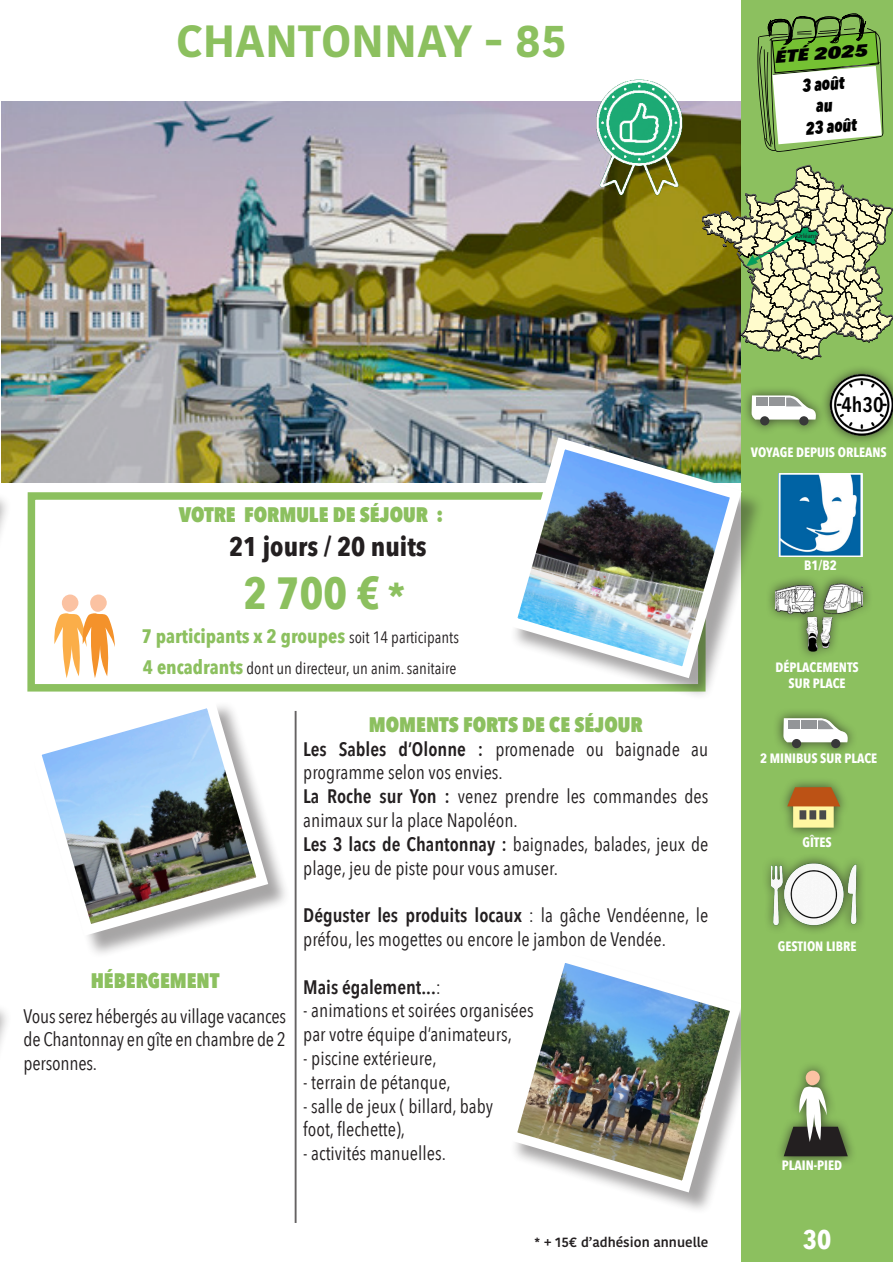
<style>
.page{position:relative;width:893px;height:1263px;background:#fff}
.page>*{position:absolute;margin:0;border:0;box-sizing:border-box;transform-origin:0 0}
.t1{font:700 45px "Kohinoor Bangla";color:#8cc05f}
.t2{font:700 45px "Avenir Next Condensed";color:#8cc05f}
.t3{font:700 27px "Avenir Next Condensed";color:#231f20}
.t4{font:700 27px "Avenir Next Condensed";color:#fff}
.t5{font:800 21px "Avenir Next Condensed";color:#8cc05f}
.t6{font:600 21px "Avenir Next Condensed";color:#000}
.t7{font:19.5px/23.7px "Avenir Next Condensed";color:#231f20}
.t8{font:700 19.5px "Avenir Next Condensed";color:#8cc05f}
.t9{font:600 19.5px "Avenir Next Condensed";color:#231f20}
.t10{font:italic 800 17.85px/21.5px "Avenir Next Condensed";color:#000;text-align:center;scale:.89 1}
.t11{font:italic 800 17.1px "Avenir Next Condensed";color:#000;scale:1.43 1}
.t12{font:16.5px "Avenir Next Condensed";color:#231f20}
.t13{font:700 13.5px/16.2px "Avenir Next Condensed";color:#fff;text-align:center}
.t14{font:600 13.5px "Kohinoor Bangla";color:#231f20}
.t15{font:6.45px "Myriad Pro";color:#231f20}
.s1{font-size:37.5px}
.s2{font-weight:400;font-size:16.5px;color:#231f20}
.s3{font-weight:700;font-size:19.5px;color:#8cc05f}
.s4{font-weight:600}
.s5{font-weight:400}
</style>
<div class="page">
<hr style="left:295px;top:711px;width:2px;height:512px;background:#231f20">
<div style="left:33px;top:700px;width:258px;height:259px;background:#231f20;opacity:.4"></div>
<svg style="left:27px;top:691px;width:247px;height:250px"></svg>
<div style="left:27px;top:492px;width:679px;height:199px;border:8px solid #8cc05f"></div>
<div style="left:509px;top:954px;width:255px;height:261px;background:#231f20;opacity:.4"></div>
<img style="left:509px;top:945px;width:233px;height:253px">
<img style="left:2px;top:101px;width:740px;height:382px">
<svg style="left:54px;top:594px;width:61px;height:84px"></svg>
<div style="left:742px;top:0;width:151px;height:1261px;background:#8cc05f"></div>
<div style="left:741px;top:385px;width:85px;height:51px;background:#231f20;opacity:.75"></div>
<svg style="left:752px;top:395px;width:64px;height:25px"></svg>
<div style="left:799px;top:416px;width:9px;height:9px;background:#383839;border-radius:50%"></div>
<div style="left:760px;top:416px;width:9px;height:9px;background:#383839;border-radius:50%"></div>
<img style="left:778px;top:473px;width:85px;height:84px">
<svg style="left:757px;top:13px;width:126px;height:139px"></svg>
<svg style="left:702px;top:164px;width:191px;height:195px"></svg>
<div style="left:777px;top:776px;width:73px;height:62px;background:#231f20;opacity:.75"></div>
<svg style="left:787px;top:787px;width:53px;height:41px"></svg>
<div style="left:774px;top:1060px;width:83px;height:107px;background:#231f20;opacity:.75"></div>
<div style="left:806px;top:1070px;width:14px;height:15px;background:#fbc2a2;border-radius:7px"></div>
<svg style="left:784px;top:1086px;width:64px;height:70px"></svg>
<div style="left:765px;top:573px;width:109px;height:88px;background:#231f20;opacity:.75"></div>
<img style="left:776px;top:573px;width:87px;height:85px">
<div style="left:761px;top:853px;width:105px;height:82px;background:#231f20;opacity:.75"></div>
<img style="left:772px;top:856px;width:84px;height:75px">
<div style="left:773px;top:707px;width:85px;height:51px;background:#231f20;opacity:.75"></div>
<svg style="left:783px;top:718px;width:65px;height:24px"></svg>
<div style="left:831px;top:739px;width:9px;height:9px;background:#383839;border-radius:50%"></div>
<div style="left:792px;top:739px;width:9px;height:9px;background:#383839;border-radius:50%"></div>
<div style="left:820px;top:364px;width:73px;height:82px;background:#8cc05f"></div>
<img style="left:824px;top:369px;width:69px;height:73px">
<div style="left:0;top:441px;width:12px;height:260px;background:#231f20;opacity:.4"></div>
<div style="left:509px;top:441px;width:256px;height:260px;background:#231f20;opacity:.4"></div>
<img style="left:500px;top:432px;width:247px;height:252px">
<img style="left:577px;top:79px;width:122px;height:129px">
<h1 class="t1" style="left:176px;top:1px;width:392px">CHANTONNAY - 85</h1>
<p class="t11" style="left:774px;top:46px;width:67px;rotate:-4deg">ÉTÉ 2025</p>
<p class="t10" style="left:801px;top:76px;width:59px;rotate:-5deg">3 août au<br>23 août</p>
<p class="t15" style="left:796px;top:232px;width:22px">Orléans</p>
<p class="t5" style="left:179px;top:501px;width:266px">VOTRE FORMULE DE SÉJOUR :</p>
<h2 class="t3" style="left:229px;top:529px;width:199px">21 jours / 20 nuits</h2>
<h1 class="t2" style="left:244px;top:564px;width:163px">2 700 € <span class="s1">*</span></h1>
<p class="t8" style="left:142px;top:623px;width:319px">7 participants x 2 groupes <span class="s2">soit 14 participants</span></p>
<p class="t12" style="left:143px;top:657px;width:315px"><span class="s3">4 encadrants</span> dont un directeur, un anim. sanitaire</p>
<p class="t5" style="left:91px;top:967px;width:130px">HÉBERGEMENT</p>
<p class="t7" style="left:24px;top:1005px;width:264px;text-align:justify">Vous serez hébergés au village vacances de Chantonnay en gîte en chambre de 2 personnes.</p>
<p class="t5" style="left:369px;top:711px;width:275px">MOMENTS FORTS DE CE SÉJOUR</p>
<p class="t7" style="left:303px;top:738px;width:407px"><span class="s4">Les Sables d’Olonne :</span> promenade ou baignade au programme selon vos envies.<br><span class="s4">La Roche sur Yon :</span> venez prendre les commandes des animaux sur la place Napoléon.<br><span class="s4">Les 3 lacs de Chantonnay :</span> baignades, balades, jeux de plage, jeu de piste pour vous amuser.</p>
<p class="t7" style="left:303px;top:904px;width:406px"><span class="s4">Déguster les produits locaux</span> : la gâche Vendéenne, le préfou, les mogettes ou encore le jambon de Vendée.</p>
<p class="t9" style="left:303px;top:974px;width:139px">Mais également...<span class="s5">:</span></p>
<p class="t7" style="left:303px;top:999px;width:232px">- animations et soirées organisées par votre équipe d’animateurs,</p>
<p class="t7" style="left:303px;top:1047px;width:135px">- piscine extérieure,</p>
<p class="t7" style="left:303px;top:1071px;width:149px">- terrain de pétanque,</p>
<p class="t7" style="left:303px;top:1094px;width:191px">- salle de jeux ( billard, baby foot, flechette),</p>
<p class="t7" style="left:303px;top:1142px;width:144px">- activités manuelles.</p>
<p class="t14" style="left:535px;top:1231px;width:175px">* + 15€ d’adhésion annuelle</p>
<p class="t6" style="left:841px;top:391px;width:44px">4h30</p>
<p class="t13" style="left:751px;top:444px;width:137px">VOYAGE DEPUIS ORLEANS</p>
<p class="t13" style="left:804px;top:558px;width:34px">B1/B2</p>
<p class="t13" style="left:775px;top:659px;width:85px">DÉPLACEMENTS<br>SUR PLACE</p>
<p class="t13" style="left:760px;top:751px;width:119px">2 MINIBUS SUR PLACE</p>
<p class="t13" style="left:802px;top:834px;width:31px">GÎTES</p>
<p class="t13" style="left:778px;top:939px;width:80px">GESTION LIBRE</p>
<p class="t13" style="left:782px;top:1157px;width:62px">PLAIN-PIED</p>
<h2 class="t4" style="left:803px;top:1221px;width:30px">30</h2>
</div>
